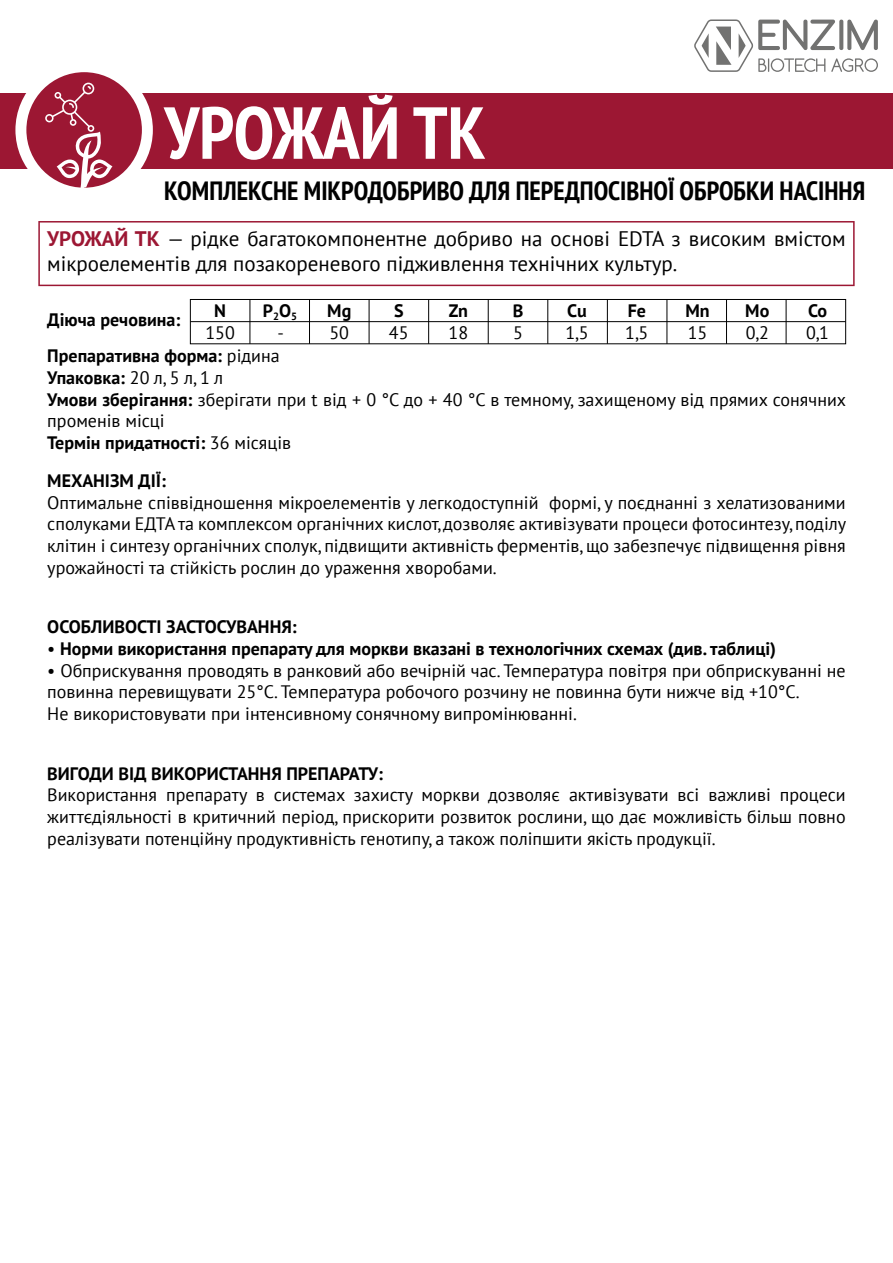
<style>
.page{position:relative;width:893px;height:1263px;background:#fff}
.page>*{position:absolute;margin:0;border:0;box-sizing:border-box;transform-origin:0 0}
.t1{font:700 condensed 73.5px "PT Sans";letter-spacing:-.005em;color:#fff}
.t2{font:700 condensed 26.4px "PT Sans";color:#000}
.t3{font:21px/25.2px "PT Sans";color:#000}
.t4{font:18px/21.6px "PT Sans";color:#000}
.t5{font:700 18px/36.6px "PT Sans";color:#000}
.s1{font-weight:700;color:#9c1733}
.s2{font-weight:400}
.s3{font-weight:700}
</style>
<div class="page">
<div style="left:0;top:94px;width:893px;height:75px;background:#9c1733"></div>
<svg style="left:38px;top:221px;width:817px;height:65px"></svg>
<svg style="left:15px;top:72px;width:138px;height:116px"></svg>
<div style="left:190px;top:299px;width:656px;height:45px;border:1px solid #000"></div>
<hr style="left:190px;top:321px;width:656px;height:1px;background:#000">
<hr style="left:786px;top:299px;width:1px;height:45px;background:#000">
<hr style="left:726px;top:299px;width:1px;height:45px;background:#000">
<hr style="left:667px;top:299px;width:1px;height:45px;background:#000">
<hr style="left:607px;top:299px;width:1px;height:45px;background:#000">
<hr style="left:548px;top:299px;width:1px;height:45px;background:#000">
<hr style="left:488px;top:299px;width:1px;height:45px;background:#000">
<hr style="left:428px;top:299px;width:1px;height:45px;background:#000">
<hr style="left:369px;top:299px;width:1px;height:45px;background:#000">
<hr style="left:309px;top:299px;width:1px;height:45px;background:#000">
<hr style="left:250px;top:299px;width:1px;height:45px;background:#000">
<svg style="left:694px;top:19px;width:184px;height:53px"></svg>
<h1 class="t1" style="left:164px;top:84px;width:323px">УРОЖАЙ ТК</h1>
<h2 class="t2" style="left:164px;top:173px;width:703px">КОМПЛЕКСНЕ МІКРОДОБРИВО ДЛЯ ПЕРЕДПОСІВНОЇ ОБРОБКИ НАСІННЯ</h2>
<p class="t3" style="left:47px;top:225px;width:800px"><span class="s1">УРОЖАЙ ТК</span> — рідке багатокомпонентне добриво на основі EDTA з високим вмістом мікроелементів для позакореневого підживлення технічних культур.</p>
<p class="t5" style="left:47px;top:301px;width:234px">Діюча речовина:<br>Препаративна форма: <span class="s2">рідина</span></p>
<p class="t4" style="left:47px;top:366px;width:800px"><span class="s3">Упаковка:</span> 20 л, 5 л, 1 л<br><span class="s3">Умови зберігання:</span> зберігати при t від + 0 °С до + 40 °С в темному, захищеному від прямих сонячних променів місці<br><span class="s3">Термін придатності:</span> 36 місяців</p>
<p class="t5" style="left:47px;top:462px;width:120px">МЕХАНІЗМ ДІЇ:</p>
<p class="t4" style="left:47px;top:491px;width:800px;text-align:justify">Оптимальне співвідношення мікроелементів у легкодоступній формі, у поєднанні з хелатизованими сполуками ЕДТА та комплексом органічних кислот, дозволяє активізувати процеси фотосинтезу, поділу клітин і синтезу органічних сполук, підвищити активність ферментів, що забезпечує підвищення рівня урожайності та стійкість рослин до ураження хворобами.</p>
<p class="t5" style="left:263px;top:299px;width:36px;line-height:21.6px;text-align:center">P<sub>2</sub>O<sub>5 </sub><span class="s2">-</span></p>
<p class="t5" style="left:394px;top:292px;width:11px">S</p>
<p class="t4" style="left:389px;top:321px;width:21px">45</p>
<p class="t5" style="left:567px;top:292px;width:21px">Cu</p>
<p class="t4" style="left:565px;top:321px;width:25px">1,5</p>
<p class="t5" style="left:808px;top:292px;width:21px">Co</p>
<p class="t4" style="left:806px;top:321px;width:25px">0,1</p>
<p class="t5" style="left:513px;top:292px;width:12px">B</p>
<p class="t4" style="left:513px;top:321px;width:11px">5</p>
<p class="t5" style="left:214px;top:292px;width:13px">N</p>
<p class="t4" style="left:205px;top:321px;width:31px">150</p>
<p class="t5" style="left:327px;top:292px;width:26px">Mg</p>
<p class="t4" style="left:329px;top:321px;width:21px">50</p>
<p class="t5" style="left:449px;top:292px;width:21px">Zn</p>
<p class="t4" style="left:449px;top:321px;width:21px">18</p>
<p class="t5" style="left:628px;top:292px;width:20px">Fe</p>
<p class="t4" style="left:625px;top:321px;width:25px">1,5</p>
<p class="t5" style="left:685px;top:292px;width:26px">Mn</p>
<p class="t4" style="left:688px;top:321px;width:21px">15</p>
<p class="t5" style="left:745px;top:292px;width:26px">Mo</p>
<p class="t4" style="left:746px;top:321px;width:25px">0,2</p>
<p class="t5" style="left:47px;top:608px;width:251px">ОСОБЛИВОСТІ ЗАСТОСУВАННЯ:</p>
<p class="t5" style="left:47px;top:630px;width:730px"><span class="s2">•</span> Норми використання препарату для моркви вказані в технологічних схемах (див. таблиці)</p>
<p class="t4" style="left:47px;top:659px;width:800px">• Обприскування проводять в ранковий або вечірній час. Температура повітря при обприскуванні не повинна перевищувати 25°С. Температура робочого розчину не повинна бути нижче від +10°С.<br>Не використовувати при інтенсивному сонячному випромінюванні.</p>
<p class="t5" style="left:47px;top:755px;width:337px">ВИГОДИ ВІД ВИКОРИСТАННЯ ПРЕПАРАТУ:</p>
<p class="t4" style="left:47px;top:784px;width:800px;text-align:justify">Використання препарату в системах захисту моркви дозволяє активізувати всі важливі процеси життєдіяльності в критичний період, прискорити розвиток рослини, що дає можливість більш повно реалізувати потенційну продуктивність генотипу, а також поліпшити якість продукції.</p>
</div>
